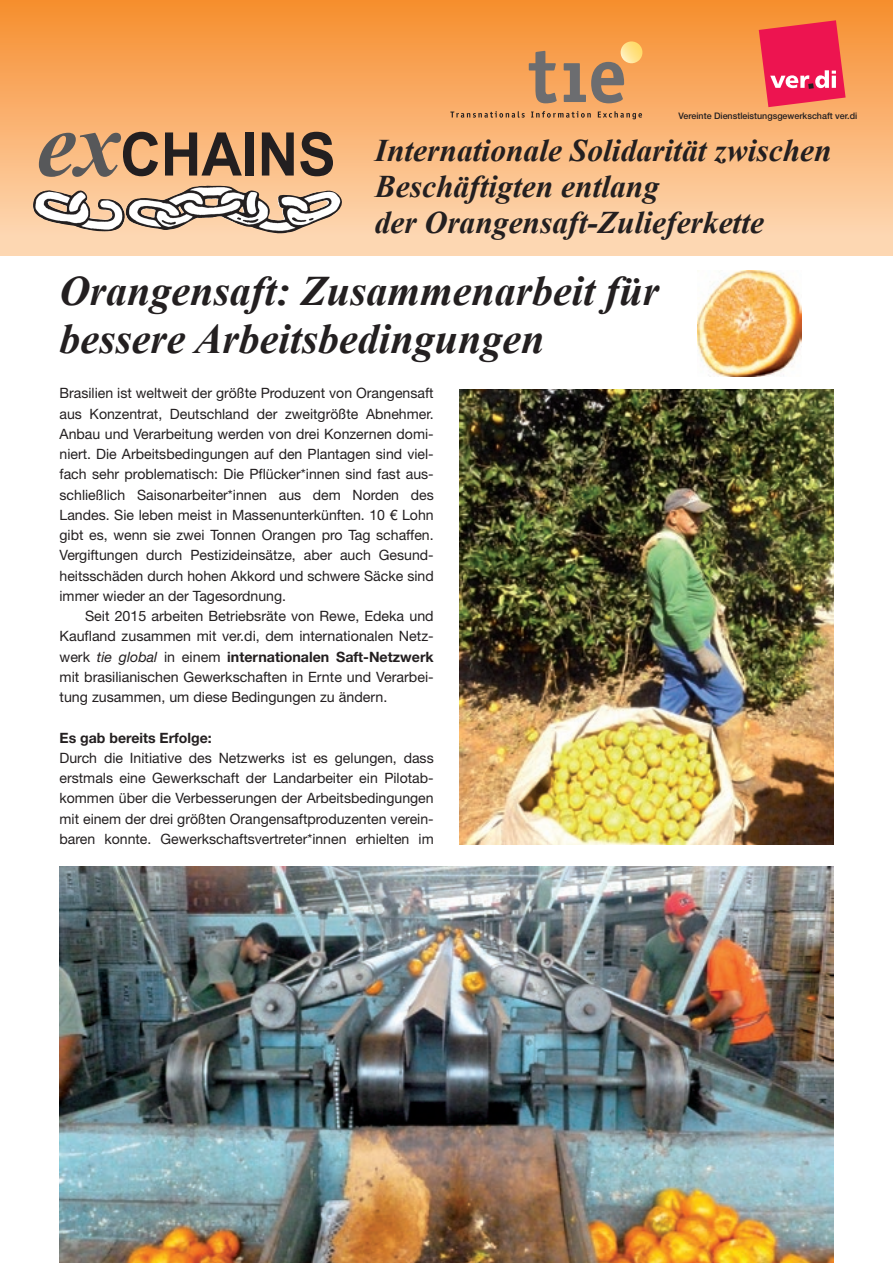
<style>
.page{position:relative;width:893px;height:1263px;background:#fff}
.page>*{position:absolute;margin:0;border:0;box-sizing:border-box;transform-origin:0 0}
.t1{font:700 60.15px "Arial";color:#231f20;scale:.93 1}
.t2{font:italic 700 42px/48px "Times New Roman";color:#231f20}
.t3{font:italic 700 31.5px/36px "Times New Roman";color:#231f20}
.t4{font:14.25px/20.2px "Helvetica Neue";color:#231f20;text-align:justify}
.t5{font:700 14.25px "Helvetica Neue";color:#231f20}
.t6{font:500 9px "Helvetica Neue";color:#231f20}
.s1{font-family:"Times New Roman";font-style:italic;font-size:94.5px;color:#57585a}
.s2{font-style:italic}
.s3{font-weight:700}
</style>
<div class="page">
<div style="left:0;top:0;width:893px;height:256px;background:linear-gradient(to bottom,#f68e2e,#fedbbb)"></div>
<img style="left:30px;top:186px;width:315px;height:48px">
<svg style="left:450px;top:111px;width:75px;height:7px"></svg>
<svg style="left:531px;top:111px;width:60px;height:7px"></svg>
<svg style="left:598px;top:111px;width:44px;height:8px"></svg>
<svg style="left:529px;top:51px;width:28px;height:52px"></svg>
<svg style="left:564px;top:41px;width:79px;height:62px;background:#d19860"></svg>
<svg style="left:759px;top:20px;width:87px;height:87px;background:#ef3f5a"></svg>
<img style="left:60px;top:866px;width:773px;height:397px">
<img style="left:459px;top:389px;width:374px;height:455px">
<img style="left:698px;top:271px;width:103px;height:106px">
<h1 class="t1" style="left:37px;top:112px;width:323px"><span class="s1">ex</span>CHAINS</h1>
<p class="t6" style="left:679px;top:110px;width:180px">Vereinte Dienstleistungsgewerkschaft ver.di</p>
<h3 class="t3" style="left:375px;top:131px;width:458px">Internationale Solidarität zwischen<br>Beschäftigten entlang<br>der Orangensaft-Zulieferkette</h3>
<h2 class="t2" style="left:60px;top:266px;width:601px">Orangensaft: Zusammenarbeit für bessere Arbeitsbedingungen</h2>
<p class="t4" style="left:60px;top:383px;width:376px">Brasilien ist weltweit der größte Produzent von Orangensaft aus Konzentrat, Deutschland der zweitgrößte Abnehmer.<br>Anbau und Verarbeitung werden von drei Konzernen domi&shy;niert. Die Arbeitsbedingungen auf den Plantagen sind viel&shy;fach sehr problematisch: Die Pflücker*innen sind fast aus&shy;schließlich Saisonarbeiter*innen aus dem Norden des Landes. Sie leben meist in Massenunterkünften. 10 € Lohn gibt es, wenn sie zwei Tonnen Orangen pro Tag schaffen.<br>Vergiftungen durch Pestizideinsätze, aber auch Gesund&shy;heitsschäden durch hohen Akkord und schwere Säcke sind immer wieder an der Tagesordnung.</p>
<p class="t4" style="left:60px;top:606px;width:376px;text-indent:26px">Seit 2015 arbeiten Betriebsräte von Rewe, Edeka und Kaufland zusammen mit ver.di, dem internationalen Netz&shy;werk <span class="s2">tie global</span> in einem <span class="s3">internationalen Saft-Netzwerk </span>mit brasilianischen Gewerkschaften in Ernte und Verarbei&shy;tung zusammen, um diese Bedingungen zu ändern.</p>
<p class="t5" style="left:60px;top:729px;width:154px">Es gab bereits Erfolge:</p>
<p class="t4" style="left:60px;top:747px;width:376px">Durch die Initiative des Netzwerks ist es gelungen, dass erstmals eine Gewerkschaft der Landarbeiter ein Pilotab&shy;kommen über die Verbesserungen der Arbeitsbedingungen mit einem der drei größten Orangensaftproduzenten verein&shy;baren konnte. Gewerkschaftsvertreter*innen erhielten im</p>
</div>
